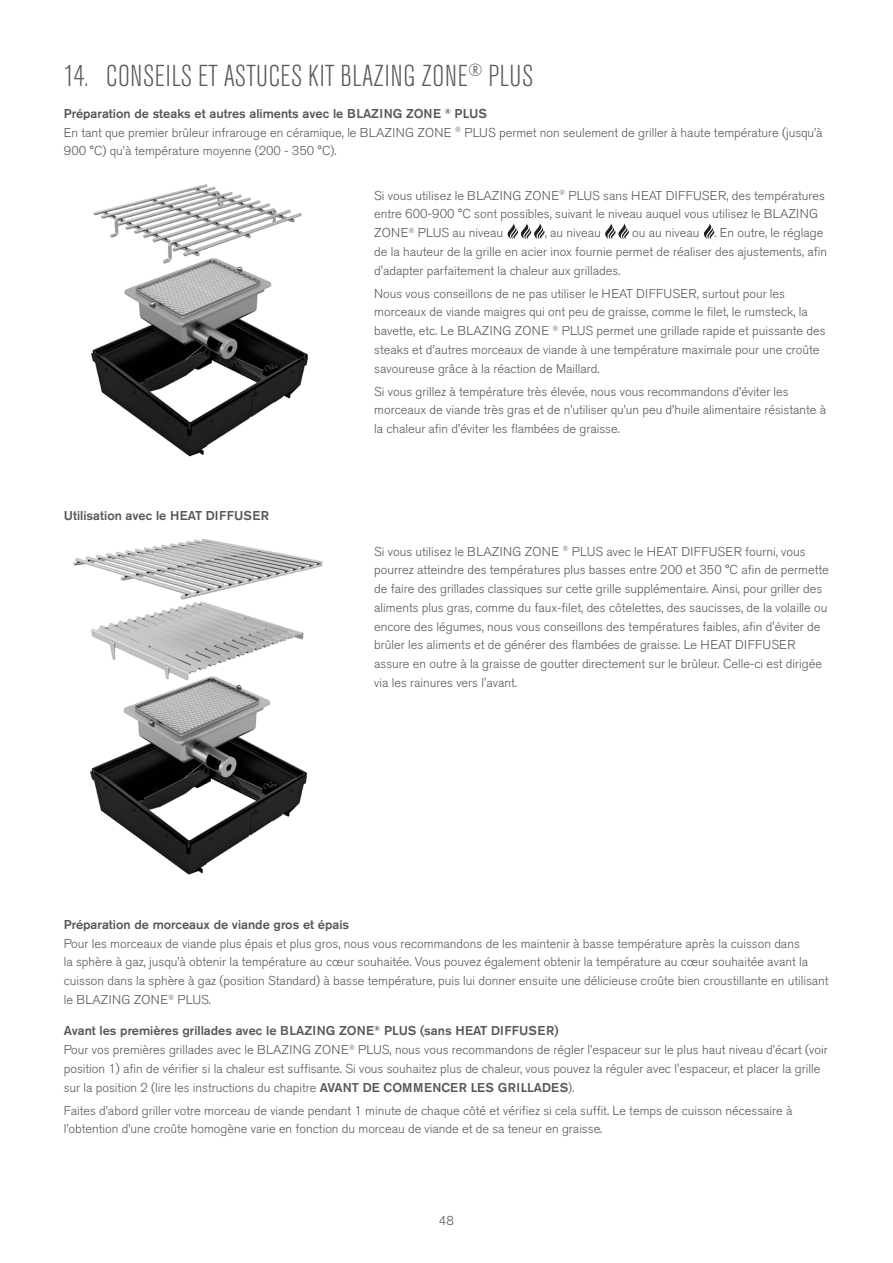
<style>
.page{position:relative;width:893px;height:1263px;background:#fff}
.page>*{position:absolute;margin:0;border:0;box-sizing:border-box;transform-origin:0 0}
.Main_Title_FR{font:300 condensed 30px "Akzidenz Grotesk Pro";letter-spacing:.02em;color:#57585a}
.bulletpoints__garant{font:300 12.75px/18.8px "Akzidenz Grotesk Pro";color:#57585a}
.bulletpoints__garant-2{font:500 12.75px "Akzidenz Grotesk Pro";color:#57585a}
.s1{font-weight:500}
</style>
<div class="page">
<img style="left:91px;top:184px;width:217px;height:273px">
<svg style="left:507px;top:223px;width:38px;height:16px"></svg>
<svg style="left:605px;top:223px;width:24px;height:16px"></svg>
<svg style="left:704px;top:223px;width:10px;height:16px"></svg>
<img style="left:73px;top:538px;width:250px;height:337px">
<p class="Main_Title_FR" style="left:64px;top:56px;width:471px">14. CONSEILS ET ASTUCES KIT BLAZING ZONE<sup>®</sup> PLUS</p>
<p class="bulletpoints__garant-2" style="left:64px;top:105px;width:425px">Préparation de steaks et autres aliments avec le BLAZING ZONE <sup>®</sup> PLUS</p>
<p class="bulletpoints__garant" style="left:64px;top:123px;width:760px">En tant que premier brûleur infrarouge en céramique, le BLAZING ZONE <sup>®</sup> PLUS permet non seulement de griller à haute température (jusqu’à<br>900 °C) qu’à température moyenne (200 - 350 °C).</p>
<p class="bulletpoints__garant" style="left:374px;top:186px;width:452px">Si vous utilisez le BLAZING ZONE<sup>®</sup> PLUS sans HEAT DIFFUSER, des températures entre 600-900 °C sont possibles, suivant le niveau auquel vous utilisez le BLAZING<br>ZONE<sup>®</sup> PLUS au niveau</p>
<p class="bulletpoints__garant" style="left:374px;top:223px;width:454px;text-indent:258px">ou au niveau . En outre, le réglage de la hauteur de la grille en acier inox fournie permet de réaliser des ajustements, afin d'adapter parfaitement la chaleur aux grillades.</p>
<p class="bulletpoints__garant" style="left:374px;top:284px;width:453px">Nous vous conseillons de ne pas utiliser le HEAT DIFFUSER, surtout pour les morceaux de viande maigres qui ont peu de graisse, comme le filet, le rumsteck, la bavette, etc. Le BLAZING ZONE <sup>®</sup> PLUS permet une grillade rapide et puissante des steaks et d’autres morceaux de viande à une température maximale pour une croûte savoureuse grâce à la réaction de Maillard.</p>
<p class="bulletpoints__garant" style="left:374px;top:382px;width:453px">Si vous grillez à température très élevée, nous vous recommandons d’éviter les morceaux de viande très gras et de n’utiliser qu’un peu d’huile alimentaire résistante à la chaleur afin d’éviter les flambées de graisse.</p>
<p class="bulletpoints__garant" style="left:545px;top:223px;width:57px">, au niveau</p>
<p class="bulletpoints__garant-2" style="left:64px;top:507px;width:207px">Utilisation avec le HEAT DIFFUSER</p>
<p class="bulletpoints__garant" style="left:374px;top:542px;width:456px">Si vous utilisez le BLAZING ZONE <sup>®</sup> PLUS avec le HEAT DIFFUSER fourni, vous pourrez atteindre des températures plus basses entre 200 et 350 °C afin de permette de faire des grillades classiques sur cette grille supplémentaire. Ainsi, pour griller des aliments plus gras, comme du faux-filet, des côtelettes, des saucisses, de la volaille ou encore des légumes, nous vous conseillons des températures faibles, afin d'éviter de brûler les aliments et de générer des flambées de graisse. Le HEAT DIFFUSER assure en outre à la graisse de goutter directement sur le brûleur. Celle-ci est dirigée via les rainures vers l'avant.</p>
<p class="bulletpoints__garant-2" style="left:64px;top:916px;width:287px">Préparation de morceaux de viande gros et épais</p>
<p class="bulletpoints__garant" style="left:64px;top:934px;width:766px">Pour les morceaux de viande plus épais et plus gros, nous vous recommandons de les maintenir à basse température après la cuisson dans<br>la sphère à gaz, jusqu’à obtenir la température au cœur souhaitée. Vous pouvez également obtenir la température au cœur souhaitée avant la cuisson dans la sphère à gaz (position Standard) à basse température, puis lui donner ensuite une délicieuse croûte bien croustillante en utilisant le BLAZING ZONE<sup>®</sup> PLUS.</p>
<p class="bulletpoints__garant-2" style="left:64px;top:1023px;width:496px">Avant les premières grillades avec le BLAZING ZONE<sup>®</sup> PLUS (sans HEAT DIFFUSER)</p>
<p class="bulletpoints__garant" style="left:64px;top:1040px;width:765px">Pour vos premières grillades avec le BLAZING ZONE<sup>®</sup> PLUS, nous vous recommandons de régler l’espaceur sur le plus haut niveau d’écart (voir position 1) afin de vérifier si la chaleur est suffisante. Si vous souhaitez plus de chaleur, vous pouvez la réguler avec l'espaceur, et placer la grille sur la position 2 (lire les instructions du chapitre <span class="s1">AVANT DE COMMENCER LES GRILLADES</span>).</p>
<p class="bulletpoints__garant" style="left:64px;top:1101px;width:730px">Faites d’abord griller votre morceau de viande pendant 1 minute de chaque côté et vérifiez si cela suffit. Le temps de cuisson nécessaire à l’obtention d’une croûte homogène varie en fonction du morceau de viande et de sa teneur en graisse.</p>
<p class="bulletpoints__garant" style="left:439px;top:1211px;width:17px">48</p>
</div>
